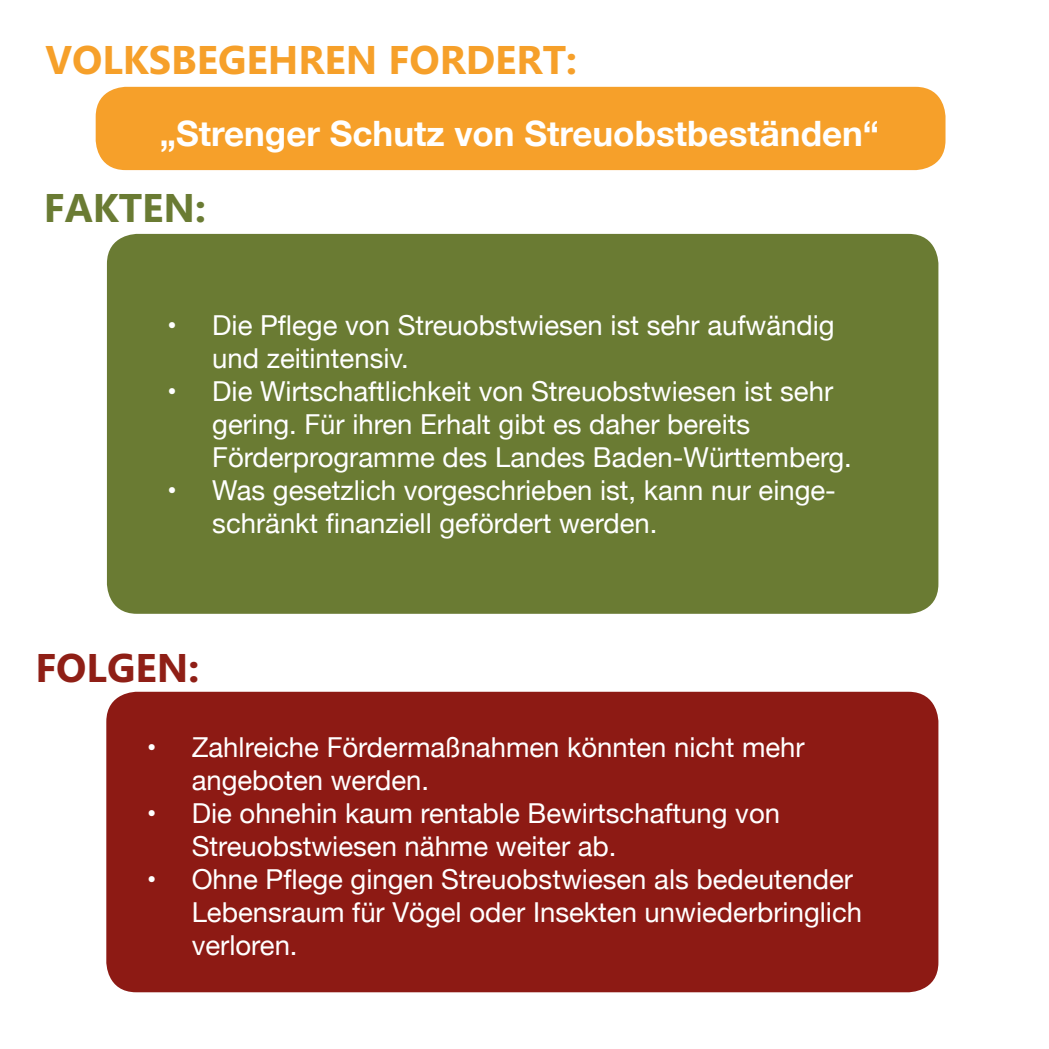
<style>
.page{position:relative;width:1049px;height:1049px;background:#fff}
.page>*{position:absolute;margin:0;border:0;box-sizing:border-box;transform-origin:0 0}
.t1{font:700 40px "Microsoft Phags Pa";color:#f6a02a}
.t2{font:700 40px "Microsoft Phags Pa";color:#6a7b33}
.t3{font:700 40px "Microsoft Phags Pa";color:#8f1f16}
.t4{font:700 35px "Helvetica Neue";color:#fff}
.t5{font:27.5px/33px "Helvetica Neue";color:#fff}
</style>
<div class="page">
<div style="left:106px;top:692px;width:832px;height:300px;background:#8d1a14;border-radius:30px"></div>
<div style="left:107px;top:234px;width:831px;height:380px;background:#6a7b33;border-radius:30px"></div>
<div style="left:96px;top:87px;width:849px;height:83px;background:#f6a02a;border-radius:30px"></div>
<h1 class="t1" style="left:45px;top:32px;width:533px">VOLKSBEGEHREN FORDERT:</h1>
<p class="t4" style="left:160px;top:106px;width:721px">„Strenger Schutz von Streuobstbeständen“</p>
<h1 class="t2" style="left:44px;top:179px;width:164px">FAKTEN:</h1>
<p class="t5" style="left:212px;top:310px;width:624px;text-indent:-45px">• Die Pflege von Streuobstwiesen ist sehr aufwändig und zeitintensiv.</p>
<p class="t5" style="left:212px;top:376px;width:641px;text-indent:-45px">• Die Wirtschaftlichkeit von Streuobstwiesen ist sehr gering. Für ihren Erhalt gibt es daher bereits<br>Förderprogramme des Landes Baden-Württemberg.</p>
<p class="t5" style="left:212px;top:475px;width:625px;text-indent:-45px">• Was gesetzlich vorgeschrieben ist, kann nur einge&shy;schränkt finanziell gefördert werden.</p>
<h1 class="t3" style="left:35px;top:639px;width:165px">FOLGEN:</h1>
<p class="t5" style="left:192px;top:732px;width:614px;text-indent:-45px">• Zahlreiche Fördermaßnahmen könnten nicht mehr angeboten werden.</p>
<p class="t5" style="left:192px;top:798px;width:590px;text-indent:-45px">• Die ohnehin kaum rentable Bewirtschaftung von<br>Streuobstwiesen nähme weiter ab.</p>
<p class="t5" style="left:192px;top:864px;width:672px;text-indent:-45px">• Ohne Pflege gingen Streuobstwiesen als bedeutender<br>Lebensraum für Vögel oder Insekten unwiederbringlich verloren.</p>
</div>
